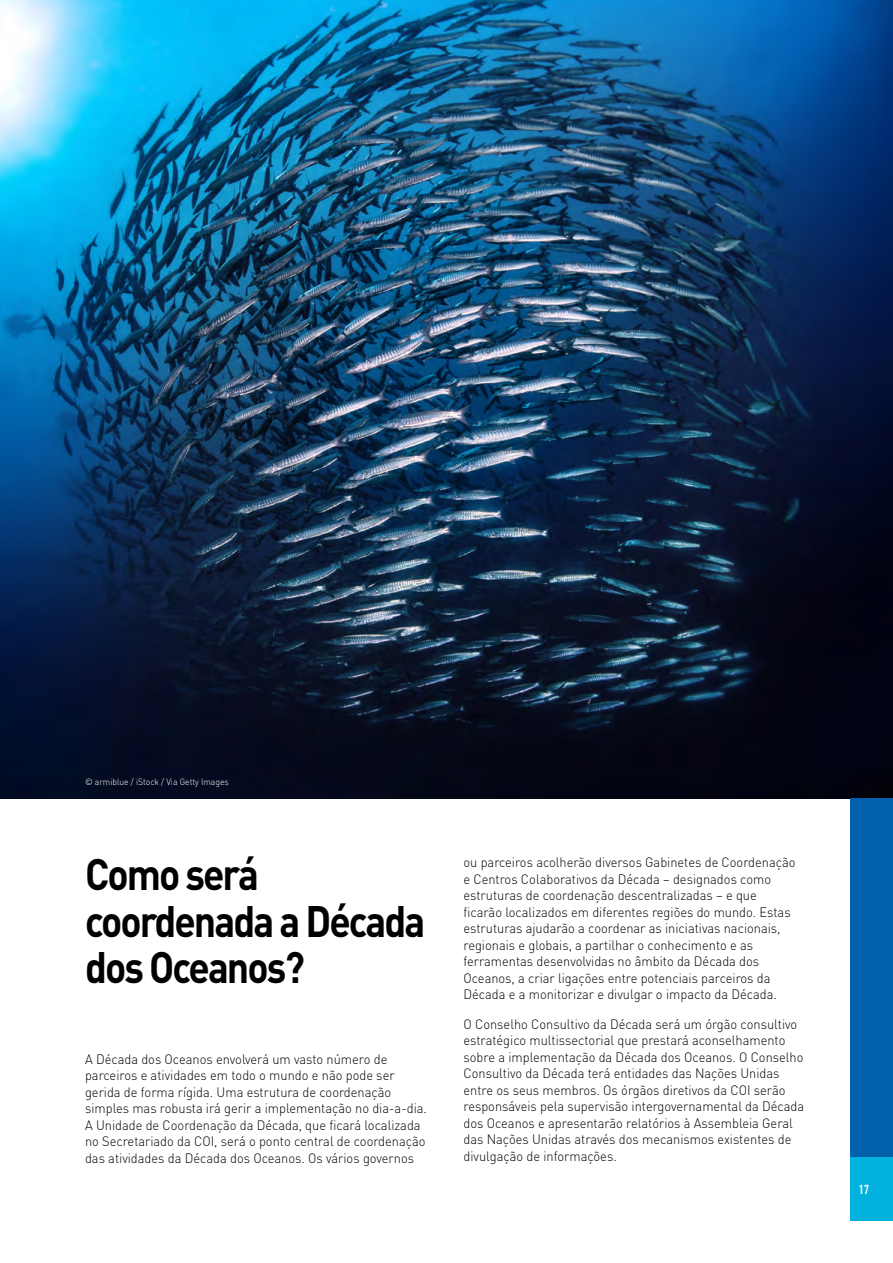
<style>
.page{position:relative;width:893px;height:1263px;background:#fff}
.page>*{position:absolute;margin:0;border:0;box-sizing:border-box;transform-origin:0 0}
.t1{font:700 43.5px/46.5px "DINOT";letter-spacing:-.05em;color:#000;scale:.9 1}
.t2{font:300 13.5px/16.5px "DINOT";color:#000;scale:.95 1}
.t3{font:500 condensed 13.5px "DIN Next LT Pro";color:#fff;scale:.95 1}
.t4{font:300 9px "DINOT";color:#fff;scale:.95 1}
</style>
<div class="page">
<img style="left:0;top:0;width:893px;height:798px">
<div style="left:850px;top:798px;width:43px;height:422px;background:#0060a9"></div>
<div style="left:850px;top:1157px;width:43px;height:63px;background:#00b2dd"></div>
<p class="t4" style="left:85px;top:776px;width:153px">© armiblue / iStock / Via Getty Images</p>
<h1 class="t1" style="left:85px;top:849px;width:380px">Como será coordenada a Década dos Oceanos?</h1>
<p class="t2" style="left:85px;top:1050px;width:361px">A Década dos Oceanos envolverá um vasto número de parceiros e atividades em todo o mundo e não pode ser gerida de forma rígida. Uma estrutura de coordenação simples mas robusta irá gerir a implementação no dia-a-dia.<br>A Unidade de Coordenação da Década, que ficará localizada no Secretariado da COI, será o ponto central de coordenação das atividades da Década dos Oceanos. Os vários governos</p>
<p class="t2" style="left:463px;top:854px;width:351px">ou parceiros acolherão diversos Gabinetes de Coordenação e Centros Colaborativos da Década – designados como estruturas de coordenação descentralizadas – e que ficarão localizados em diferentes regiões do mundo. Estas estruturas ajudarão a coordenar as iniciativas nacionais, regionais e globais, a partilhar o conhecimento e as ferramentas desenvolvidas no âmbito da Década dos Oceanos, a criar ligações entre potenciais parceiros da Década e a monitorizar e divulgar o impacto da Década.</p>
<p class="t2" style="left:463px;top:1015px;width:360px">O Conselho Consultivo da Década será um órgão consultivo estratégico multissectorial que prestará aconselhamento sobre a implementação da Década dos Oceanos. O Conselho Consultivo da Década terá entidades das Nações Unidas entre os seus membros. Os órgãos diretivos da COI serão responsáveis pela supervisão intergovernamental da Década dos Oceanos e apresentarão relatórios à Assembleia Geral das Nações Unidas através dos mecanismos existentes de divulgação de informações.</p>
<p class="t3" style="left:859px;top:1181px;width:12px">17</p>
</div>
